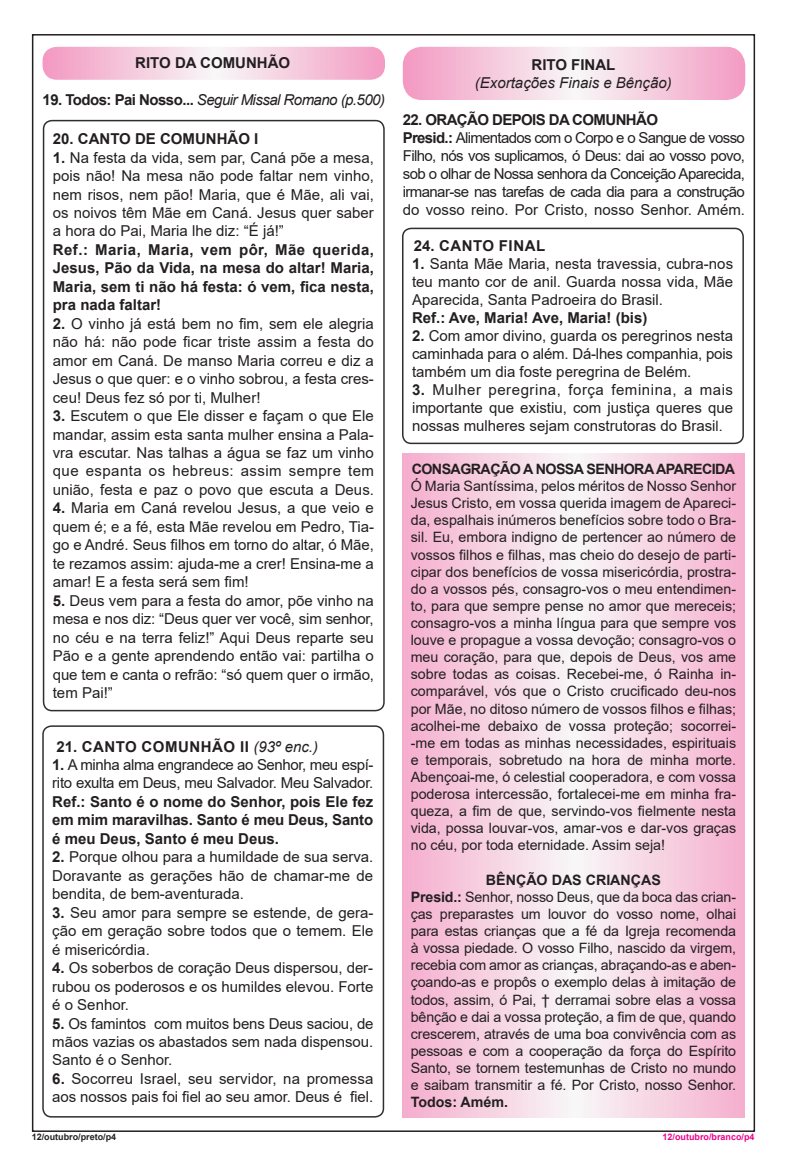
<style>
.page{position:relative;width:787px;height:1166px;background:#fff}
.page>*{position:absolute;margin:0;border:0;box-sizing:border-box;transform-origin:0 0}
.t1{font:15px/18.5px "Arial";color:#231f20;text-align:justify}
.t2{font:700 15px/18.5px "Arial";color:#231f20;text-align:justify}
.t3{font:15px/18px "Arial";letter-spacing:-.04em;color:#231f20}
.t4{font:15px/18.5px "Arial";letter-spacing:-.02em;color:#231f20}
.t5{font:italic 15px "Arial";letter-spacing:-.035em;color:#231f20}
.t6{font:700 15px "Arial";letter-spacing:.035em;color:#231f20}
.t7{font:italic 15px "Arial";color:#231f20}
.t8{font:14.25px/17.1px "Arial";letter-spacing:-.01em;color:#231f20;text-align:justify}
.t9{font:700 14.25px "Arial";letter-spacing:-.04em;color:#231f20}
.t10{font:700 14.25px "Arial";color:#231f20}
.t11{font:700 9px "Arial";color:#ed028c}
.t12{font:700 9px "Arial";color:#231f20}
.s1{font-weight:700;font-style:normal}
.s2{font-weight:700}
.s3{font-weight:400;font-style:italic}
.s4{font-size:14.25px}
.s5{font-size:15px}
</style>
<div class="page">
<svg style="left:403px;top:48px;width:341px;height:51px;background:#f5c9dd"></svg>
<div style="left:403px;top:47px;width:342px;height:53px;border:2px solid #fff;border-radius:18px"></div>
<div style="left:402px;top:227px;width:342px;height:217px;border:2px solid #302e2f;border-radius:9px"></div>
<div style="left:42px;top:725px;width:342px;height:392px;border:2px solid #302e2f;border-radius:9px"></div>
<svg style="left:402px;top:453px;width:342px;height:664px;background:#f6d2e2"></svg>
<div style="left:43px;top:120px;width:342px;height:591px;border:2px solid #302e2f;border-radius:9px"></div>
<svg style="left:43px;top:48px;width:340px;height:30px;background:#f5c9dd"></svg>
<div style="left:43px;top:47px;width:342px;height:33px;border:2px solid #fff;border-radius:14px"></div>
<p class="t2" style="left:135px;top:53px;width:156px">RITO DA COMUNHÃO</p>
<p class="t5" style="left:43px;top:89px;width:344px"><span class="s1">19. Todos: Pai Nosso...</span> Seguir Missal Romano (p.500)</p>
<p class="t2" style="left:53px;top:130px;width:207px">20. CANTO DE COMUNHÃO I</p>
<p class="t1" style="left:53px;top:148px;width:323px"><span class="s2">1.</span> Na festa da vida, sem par, Caná põe a mesa, pois não! Na mesa não pode faltar nem vinho, nem risos, nem pão! Maria, que é Mãe, ali vai, os noivos têm Mãe em Caná. Jesus quer saber a hora do Pai, Maria lhe diz: “É já!”</p>
<p class="t2" style="left:53px;top:240px;width:323px">Ref.: Maria, Maria, vem pôr, Mãe querida, Jesus, Pão da Vida, na mesa do altar! Maria, Maria, sem ti não há festa: ó vem, fica nesta, pra nada faltar!</p>
<p class="t1" style="left:53px;top:314px;width:322px"><span class="s2">2.</span> O vinho já está bem no fim, sem ele alegria não há: não pode ficar triste assim a festa do amor em Caná. De manso Maria correu e diz a Jesus o que quer: e o vinho sobrou, a festa cres&shy;ceu! Deus fez só por ti, Mulher!</p>
<p class="t1" style="left:53px;top:406px;width:323px"><span class="s2">3.</span> Escutem o que Ele disser e façam o que Ele mandar, assim esta santa mulher ensina a Pala&shy;vra escutar. Nas talhas a água se faz um vinho que espanta os hebreus: assim sempre tem união, festa e paz o povo que escuta a Deus.</p>
<p class="t1" style="left:53px;top:498px;width:323px"><span class="s2">4.</span> Maria em Caná revelou Jesus, a que veio e quem é; e a fé, esta Mãe revelou em Pedro, Tia&shy;go e André. Seus filhos em torno do altar, ó Mãe, te rezamos assim: ajuda-me a crer! Ensina-me a amar! E a festa será sem fim!</p>
<p class="t1" style="left:53px;top:591px;width:323px"><span class="s2">5.</span> Deus vem para a festa do amor, põe vinho na mesa e nos diz: “Deus quer ver você, sim senhor, no céu e na terra feliz!” Aqui Deus reparte seu Pão e a gente aprendendo então vai: partilha o que tem e canta o refrão: “só quem quer o irmão, tem Pai!”</p>
<p class="t6" style="left:56px;top:735px;width:263px">21. CANTO COMUNHÃO II <span class="s3">(93º enc.)</span></p>
<p class="t4" style="left:52px;top:755px;width:323px"><span class="s2">1.</span> A minha alma engrandece ao Senhor, meu espí&shy;rito exulta em Deus, meu Salvador. Meu Salvador.</p>
<p class="t2" style="left:52px;top:792px;width:323px">Ref.: Santo é o nome do Senhor, pois Ele fez em mim maravilhas. Santo é meu Deus, Santo é meu Deus, Santo é meu Deus.</p>
<p class="t1" style="left:52px;top:847px;width:322px"><span class="s2">2.</span> Porque olhou para a humildade de sua serva.<br>Doravante as gerações hão de chamar-me de bendita, de bem-aventurada.</p>
<p class="t1" style="left:52px;top:902px;width:322px"><span class="s2">3.</span> Seu amor para sempre se estende, de gera&shy;ção em geração sobre todos que o temem. Ele é misericórdia.</p>
<p class="t1" style="left:52px;top:958px;width:322px"><span class="s2">4.</span> Os soberbos de coração Deus dispersou, der&shy;rubou os poderosos e os humildes elevou. Forte é o Senhor.</p>
<p class="t1" style="left:52px;top:1013px;width:323px"><span class="s2">5.</span> Os famintos com muitos bens Deus saciou, de mãos vazias os abastados sem nada dispensou.<br>Santo é o Senhor.</p>
<p class="t1" style="left:52px;top:1068px;width:323px"><span class="s2">6.</span> Socorreu Israel, seu servidor, na promessa aos nossos pais foi fiel ao seu amor. Deus é fiel.</p>
<p class="t2" style="left:531px;top:55px;width:85px">RITO FINAL</p>
<p class="t7" style="left:475px;top:73px;width:198px">(Exortações Finais e Bênção)</p>
<p class="t3" style="left:403px;top:110px;width:344px"><span class="s2">22. ORAÇÃO DEPOIS DA COMUNHÃO<br>Presid.:</span> Alimentados com o Corpo e o Sangue de vosso Filho, nós vos suplicamos, ó Deus: dai ao vosso povo, sob o olhar de Nossa senhora da Conceição Aparecida, irmanar-se nas tarefas de cada dia para a construção do vosso reino. Por Cristo, nosso Senhor. Amém.</p>
<p class="t6" style="left:414px;top:235px;width:133px">24. CANTO FINAL</p>
<p class="t1" style="left:412px;top:255px;width:322px;line-height:18px"><span class="s2">1.</span> Santa Mãe Maria, nesta travessia, cubra-nos teu manto cor de anil. Guarda nossa vida, Mãe Aparecida, Santa Padroeira do Brasil.</p>
<p class="t2" style="left:412px;top:309px;width:237px">Ref.: Ave, Maria! Ave, Maria! (bis)</p>
<p class="t1" style="left:412px;top:327px;width:322px;line-height:18px"><span class="s2">2.</span> Com amor divino, guarda os peregrinos nesta caminhada para o além. Dá-lhes companhia, pois também um dia foste peregrina de Belém.</p>
<p class="t1" style="left:412px;top:381px;width:322px;line-height:18px"><span class="s2">3.</span> Mulher peregrina, força feminina, a mais importante que existiu, com justiça queres que nossas mulheres sejam construtoras do Brasi<span class="s4">l.</span></p>
<p class="t9" style="left:412px;top:459px;width:325px">CONSAGRAÇÃO A NOSSA SENHORA APARECIDA</p>
<p class="t8" style="left:411px;top:477px;width:327px">Ó Maria Santíssima, pelos méritos de Nosso Senhor Jesus Cristo, em vossa querida imagem de Apareci&shy;da, espalhais inúmeros benefícios sobre todo o Bra&shy;sil. Eu, embora indigno de pertencer ao número de vossos filhos e filhas, mas cheio do desejo de parti&shy;cipar dos benefícios de vossa misericórdia, prostra&shy;do a vossos pés, consagro-vos o meu entendimen&shy;to, para que sempre pense no amor que mereceis; consagro-vos a minha língua para que sempre vos louve e propague a vossa devoção; consagro-vos o meu coração, para que, depois de Deus, vos ame sobre todas as coisas. Recebei-me, ó Rainha in&shy;comparável, vós que o Cristo crucificado deu-nos por Mãe, no ditoso número de vossos filhos e filhas; acolhei-me debaixo de vossa proteção; socorrei--me em todas as minhas necessidades, espirituais e temporais, sobretudo na hora de minha morte.<br>Abençoai-me, ó celestial cooperadora, e com vossa poderosa intercessão, fortalecei-me em minha fra&shy;queza, a fim de que, servindo-vos fielmente nesta vida, possa louvar-vos, amar-vos e dar-vos graças no céu, por toda eternidade. Assim seja!</p>
<p class="t8" style="left:411px;top:870px;width:327px;text-align:center"><span class="s2">BÊNÇÃO DAS CRIANÇAS<br>Presid.:</span> Senhor, nosso Deus, que da boca das crian&shy;ças preparastes um louvor do vosso nome, olhai para estas crianças que a fé da Igreja recomenda à vossa piedade. O vosso Filho, nascido da virgem, recebia com amor as crianças, abraçando-as e aben&shy;çoando-as e propôs o exemplo delas à imitação de todos, assim, ó Pai, <span class="s5">†</span> derramai sobre elas a vossa bênção e dai a vossa proteção, a fim de que, quando crescerem, através de uma boa convivência com as pessoas e com a cooperação da força do Espírito Santo, se tornem testemunhas de Cristo no mundo e saibam transmitir a fé. Por Cristo, nosso Senhor.</p>
<p class="t10" style="left:411px;top:1091px;width:99px">Todos: Amém.</p>
<p class="t12" style="left:32px;top:1130px;width:86px">12/outubro/preto/p4</p>
<p class="t11" style="left:662px;top:1130px;width:94px">12/outubro/branco/p4</p>
</div>
